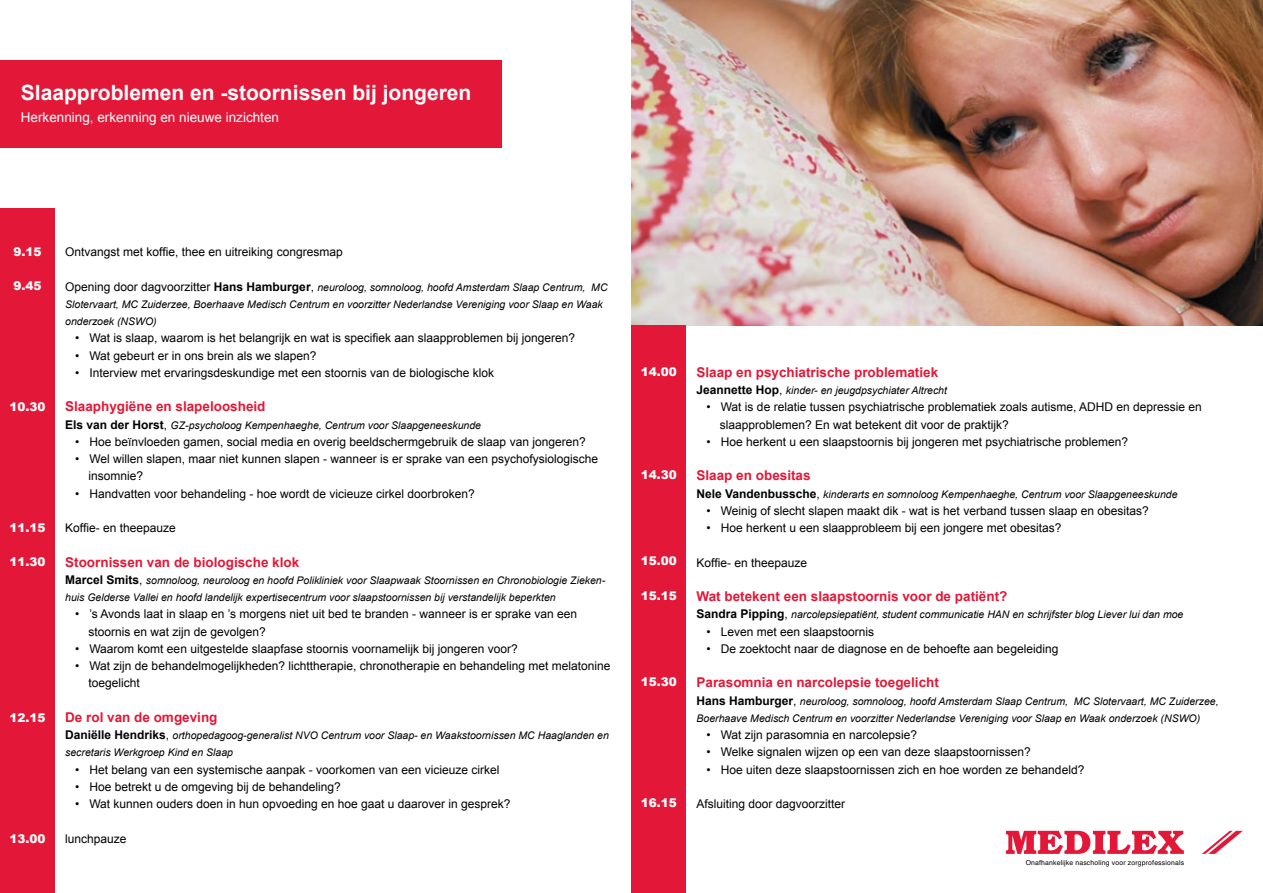
<style>
.page{position:relative;width:1263px;height:893px;background:#fff}
.page>*{position:absolute;margin:0;border:0;box-sizing:border-box;transform-origin:0 0}
.t1{font:700 21px "Arial";color:#fff}
.t2{font:700 13.5px "Arial";color:#e31838}
.t3{font:13.5px "Arial";color:#fff}
.t4{font:12px/17.2px "Arial";color:#000}
.t5{font:900 12px "Arial";color:#fff}
.t6{font:italic 10.5px/17.2px "Arial";color:#000}
.t7{font:6.9px "Helvetica";letter-spacing:.025em;color:#000}
.s1{font-style:normal;font-size:12px}
.s2{font-weight:700;font-style:normal;font-size:12px}
</style>
<div class="page">
<img style="left:631px;top:0;width:632px;height:325px">
<div style="left:0;top:208px;width:55px;height:685px;background:#e31838"></div>
<svg style="left:1006px;top:831px;width:178px;height:23px"></svg>
<svg style="left:1202px;top:831px;width:41px;height:23px"></svg>
<div style="left:631px;top:325px;width:55px;height:568px;background:#e31838"></div>
<div style="left:0;top:60px;width:502px;height:87px;background:#e31838"></div>
<h1 class="t1" style="left:21px;top:81px;width:452px">Slaapproblemen en -stoornissen bij jongeren</h1>
<p class="t3" style="left:21px;top:110px;width:260px">Herkenning, erkenning en nieuwe inzichten</p>
<p class="t5" style="left:13px;top:245px;width:30px">9.15</p>
<p class="t5" style="left:13px;top:279px;width:30px">9.45</p>
<p class="t5" style="left:9px;top:400px;width:38px">10.30</p>
<p class="t5" style="left:9px;top:521px;width:38px">11.15</p>
<p class="t5" style="left:9px;top:555px;width:38px">11.30</p>
<p class="t5" style="left:9px;top:711px;width:38px">12.15</p>
<p class="t5" style="left:9px;top:831px;width:38px">13.00</p>
<p class="t4" style="left:65px;top:243px;width:279px">Ontvangst met koffie, thee en uitreiking congresmap</p>
<p class="t6" style="left:65px;top:278px;width:544px"><span class="s1">Opening door dagvoorzitter</span> <span class="s2">Hans Hamburger</span><span class="s1">,</span> neuroloog, somnoloog, hoofd Amsterdam Slaap Centrum, MC<br>Slotervaart, MC Zuiderzee, Boerhaave Medisch Centrum en voorzitter Nederlandse Vereniging voor Slaap en Waak onderzoek (NSWO)</p>
<p class="t4" style="left:75px;top:329px;width:501px">• Wat is slaap, waarom is het belangrijk en wat is specifiek aan slaapproblemen bij jongeren?</p>
<p class="t4" style="left:75px;top:347px;width:243px">• Wat gebeurt er in ons brein als we slapen?</p>
<p class="t4" style="left:75px;top:364px;width:421px">• Interview met ervaringsdeskundige met een stoornis van de biologische klok</p>
<p class="t2" style="left:65px;top:399px;width:202px">Slaaphygiëne en slapeloosheid</p>
<p class="t6" style="left:65px;top:416px;width:417px"><span class="s2">Els van der Horst</span><span class="s1">,</span> GZ-psycholoog Kempenhaeghe, Centrum voor Slaapgeneeskunde</p>
<p class="t4" style="left:75px;top:433px;width:512px">• Hoe beïnvloeden gamen, social media en overig beeldschermgebruik de slaap van jongeren?</p>
<p class="t4" style="left:89px;top:450px;width:511px;text-indent:-13px">• Wel willen slapen, maar niet kunnen slapen - wanneer is er sprake van een psychofysiologische insomnie?</p>
<p class="t4" style="left:75px;top:485px;width:401px">• Handvatten voor behandeling - hoe wordt de vicieuze cirkel doorbroken?</p>
<p class="t4" style="left:65px;top:519px;width:112px">Koffie- en theepauze</p>
<p class="t2" style="left:65px;top:554px;width:236px">Stoornissen van de biologische klok</p>
<p class="t6" style="left:65px;top:571px;width:542px"><span class="s2">Marcel Smits</span><span class="s1">,</span> somnoloog, neuroloog en hoofd Polikliniek voor Slaapwaak Stoornissen en Chronobiologie Zieken&shy;huis Gelderse Vallei en hoofd landelijk expertisecentrum voor slaapstoornissen bij verstandelijk beperkten</p>
<p class="t4" style="left:89px;top:605px;width:490px;text-indent:-13px">• ’s Avonds laat in slaap en ’s morgens niet uit bed te branden - wanneer is er sprake van een stoornis en wat zijn de gevolgen?</p>
<p class="t4" style="left:75px;top:640px;width:444px">• Waarom komt een uitgestelde slaapfase stoornis voornamelijk bij jongeren voor?</p>
<p class="t4" style="left:89px;top:657px;width:523px;text-indent:-13px">• Wat zijn de behandelmogelijkheden? lichttherapie, chronotherapie en behandeling met melatonine toegelicht</p>
<p class="t2" style="left:65px;top:709px;width:154px">De rol van de omgeving</p>
<p class="t6" style="left:65px;top:727px;width:545px"><span class="s2">Daniëlle Hendriks</span><span class="s1">,</span> orthopedagoog-generalist NVO Centrum voor Slaap- en Waakstoornissen MC Haaglanden en secretaris Werkgroep Kind en Slaap</p>
<p class="t4" style="left:75px;top:761px;width:426px">• Het belang van een systemische aanpak - voorkomen van een vicieuze cirkel</p>
<p class="t4" style="left:75px;top:778px;width:267px">• Hoe betrekt u de omgeving bij de behandeling?</p>
<p class="t4" style="left:75px;top:795px;width:437px">• Wat kunnen ouders doen in hun opvoeding en hoe gaat u daarover in gesprek?</p>
<p class="t4" style="left:65px;top:830px;width:63px">lunchpauze</p>
<p class="t5" style="left:641px;top:365px;width:38px">14.00</p>
<p class="t5" style="left:641px;top:468px;width:38px">14.30</p>
<p class="t5" style="left:641px;top:554px;width:38px">15.00</p>
<p class="t5" style="left:641px;top:589px;width:38px">15.15</p>
<p class="t5" style="left:641px;top:675px;width:38px">15.30</p>
<p class="t5" style="left:641px;top:796px;width:38px">16.15</p>
<p class="t2" style="left:696px;top:364px;width:243px">Slaap en psychiatrische problematiek</p>
<p class="t6" style="left:696px;top:382px;width:252px"><span class="s2">Jeannette Hop</span><span class="s1">,</span> kinder- en jeugdpsychiater Altrecht</p>
<p class="t4" style="left:720px;top:398px;width:483px;text-indent:-13px">• Wat is de relatie tussen psychiatrische problematiek zoals autisme, ADHD en depressie en slaapproblemen? En wat betekent dit voor de praktijk?</p>
<p class="t4" style="left:706px;top:433px;width:423px">• Hoe herkent u een slaapstoornis bij jongeren met psychiatrische problemen?</p>
<p class="t2" style="left:696px;top:468px;width:116px">Slaap en obesitas</p>
<p class="t6" style="left:696px;top:485px;width:482px"><span class="s2">Nele Vandenbussche</span><span class="s1">,</span> kinderarts en somnoloog Kempenhaeghe, Centrum voor Slaapgeneeskunde</p>
<p class="t4" style="left:706px;top:502px;width:444px">• Weinig of slecht slapen maakt dik - wat is het verband tussen slaap en obesitas?</p>
<p class="t4" style="left:706px;top:519px;width:357px">• Hoe herkent u een slaapprobleem bij een jongere met obesitas?</p>
<p class="t4" style="left:696px;top:554px;width:112px">Koffie- en theepauze</p>
<p class="t2" style="left:696px;top:589px;width:312px">Wat betekent een slaapstoornis voor de patiënt?</p>
<p class="t6" style="left:696px;top:606px;width:488px"><span class="s2">Sandra Pipping</span><span class="s1">,</span> narcolepsiepatiënt, student communicatie HAN en schrijfster blog Liever lui dan moe</p>
<p class="t4" style="left:706px;top:623px;width:169px">• Leven met een slaapstoornis</p>
<p class="t4" style="left:706px;top:640px;width:353px">• De zoektocht naar de diagnose en de behoefte aan begeleiding</p>
<p class="t2" style="left:696px;top:675px;width:244px">Parasomnia en narcolepsie toegelicht</p>
<p class="t6" style="left:696px;top:692px;width:523px"><span class="s2">Hans Hamburger</span><span class="s1">,</span> neuroloog, somnoloog, hoofd Amsterdam Slaap Centrum, MC Slotervaart, MC Zuiderzee,<br>Boerhaave Medisch Centrum en voorzitter Nederlandse Vereniging voor Slaap en Waak onderzoek (NSWO)</p>
<p class="t4" style="left:706px;top:726px;width:212px">• Wat zijn parasomnia en narcolepsie?</p>
<p class="t4" style="left:706px;top:743px;width:326px">• Welke signalen wijzen op een van deze slaapstoornissen?</p>
<p class="t4" style="left:706px;top:761px;width:379px">• Hoe uiten deze slaapstoornissen zich en hoe worden ze behandeld?</p>
<p class="t4" style="left:696px;top:795px;width:150px">Afsluiting door dagvoorzitter</p>
<p class="t7" style="left:1026px;top:857px;width:160px">Onafhankelijke nascholing voor zorgprofessionals</p>
</div>
